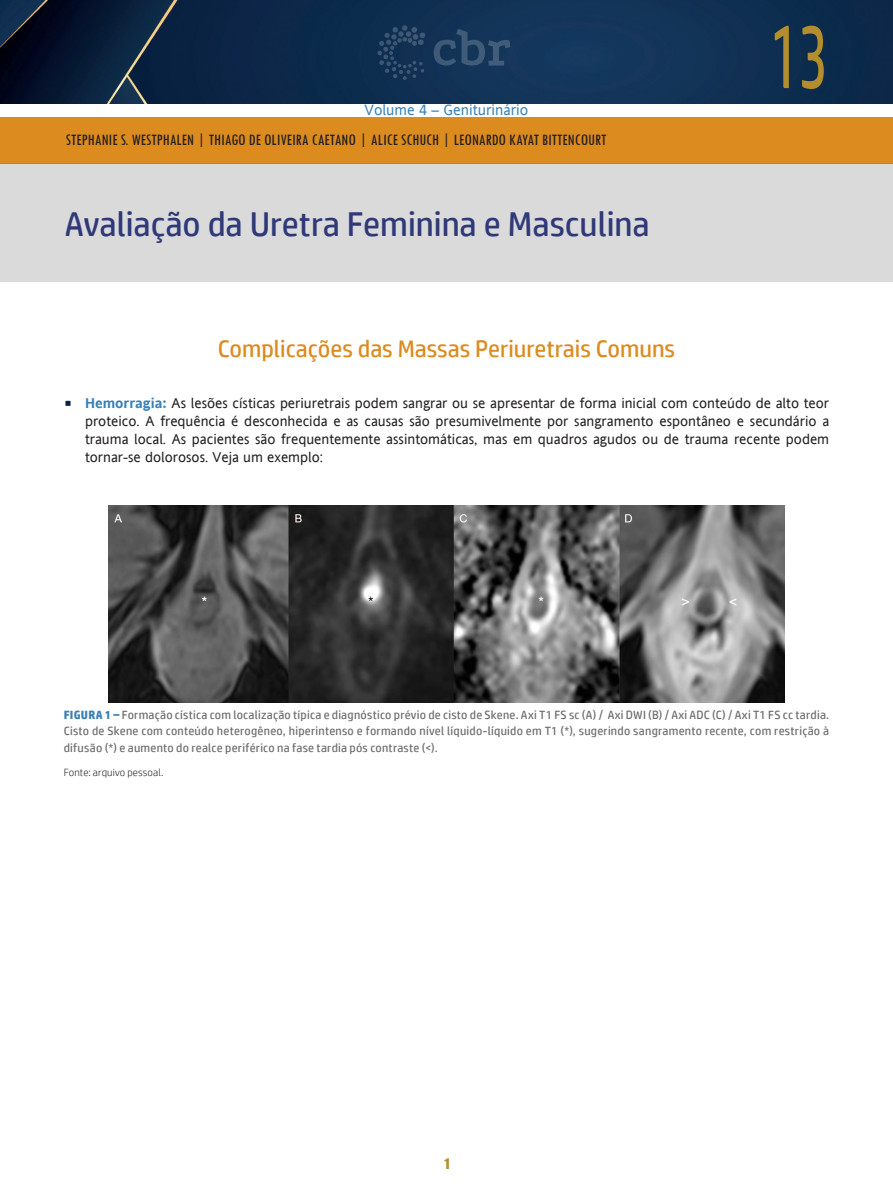
<style>
.page{position:relative;width:893px;height:1191px;background:#fff}
.page>*{position:absolute;margin:0;border:0;box-sizing:border-box;transform-origin:0 0}
.numero_capitulo{font:90px "HP Simplified";color:#b38e2e;scale:.6 1}
.titulo_capitulo{font:34.5px "HP Simplified";color:#2f3977}
.Peso_02{font:24px "HP Simplified";color:#dc8b1f}
.autores{font:condensed 16.5px "Tw Cen";color:#231f20}
.t1{font:15px "Andale Sansfor VST";color:#3981b6}
.t2{font:14.25px/18px "Andale Sansfor VST";color:#231f20;text-align:justify}
.t3{font:13.5px "Impact";color:#b38e2e}
.legenda_figura{font:12px/16.5px "HP Simplified";letter-spacing:.02em;color:#6c6d70;text-align:justify}
.fonte{font:300 10.5px "HP Simplified";letter-spacing:.015em;color:#231f20}
.s1{font-weight:700;color:#3981b6}
</style>
<div class="page">
<img style="left:0;top:0;width:893px;height:103px">
<div style="left:0;top:117px;width:893px;height:46px;background:#dc8b1f"></div>
<div style="left:0;top:163px;width:893px;height:119px;background:#dadadb"></div>
<svg style="left:434px;top:29px;width:76px;height:37px;background:#224263"></svg>
<svg style="left:377px;top:25px;width:48px;height:55px;background:#1a3859"></svg>
<img style="left:108px;top:506px;width:677px;height:196px">
<p class="t1" style="left:365px;top:100px;width:165px">Volume 4 – Geniturinário</p>
<p class="autores" style="left:66px;top:129px;width:542px">STEPHANIE S. WESTPHALEN | THIAGO DE OLIVEIRA CAETANO | ALICE SCHUCH | LEONARDO KAYAT BITTENCOURT</p>
<p class="titulo_capitulo" style="left:65px;top:204px;width:586px">Avaliação da Uretra Feminina e Masculina</p>
<p class="numero_capitulo" style="left:770px;top:5px;width:98px">13</p>
<p class="Peso_02" style="left:218px;top:335px;width:459px">Complicações das Massas Periuretrais Comuns</p>
<p class="t2" style="left:85px;top:393px;width:746px"><span class="s1">Hemorragia:</span> As lesões císticas periuretrais podem sangrar ou se apresentar de forma inicial com conteúdo de alto teor proteico. A frequência é desconhecida e as causas são presumivelmente por sangramento espontâneo e secundário a trauma local. As pacientes são frequentemente assintomáticas, mas em quadros agudos ou de trauma recente podem tornar-se dolorosos. Veja um exemplo:</p>
<p class="legenda_figura" style="left:64px;top:706px;width:767px"><span class="s1">FIGURA 1 –</span> Formação cística com localização típica e diagnóstico prévio de cisto de Skene. Axi T1 FS sc (A) / Axi DWI (B) / Axi ADC (C) / Axi T1 FS cc tardia.<br>Cisto de Skene com conteúdo heterogêneo, hiperintenso e formando nível líquido-líquido em T1 (*), sugerindo sangramento recente, com restrição à difusão (*) e aumento do realce periférico na fase tardia pós contraste (&lt;).</p>
<p class="fonte" style="left:64px;top:766px;width:101px">Fonte: arquivo pessoal.</p>
<p class="t3" style="left:444px;top:1153px;width:7px">1</p>
</div>
